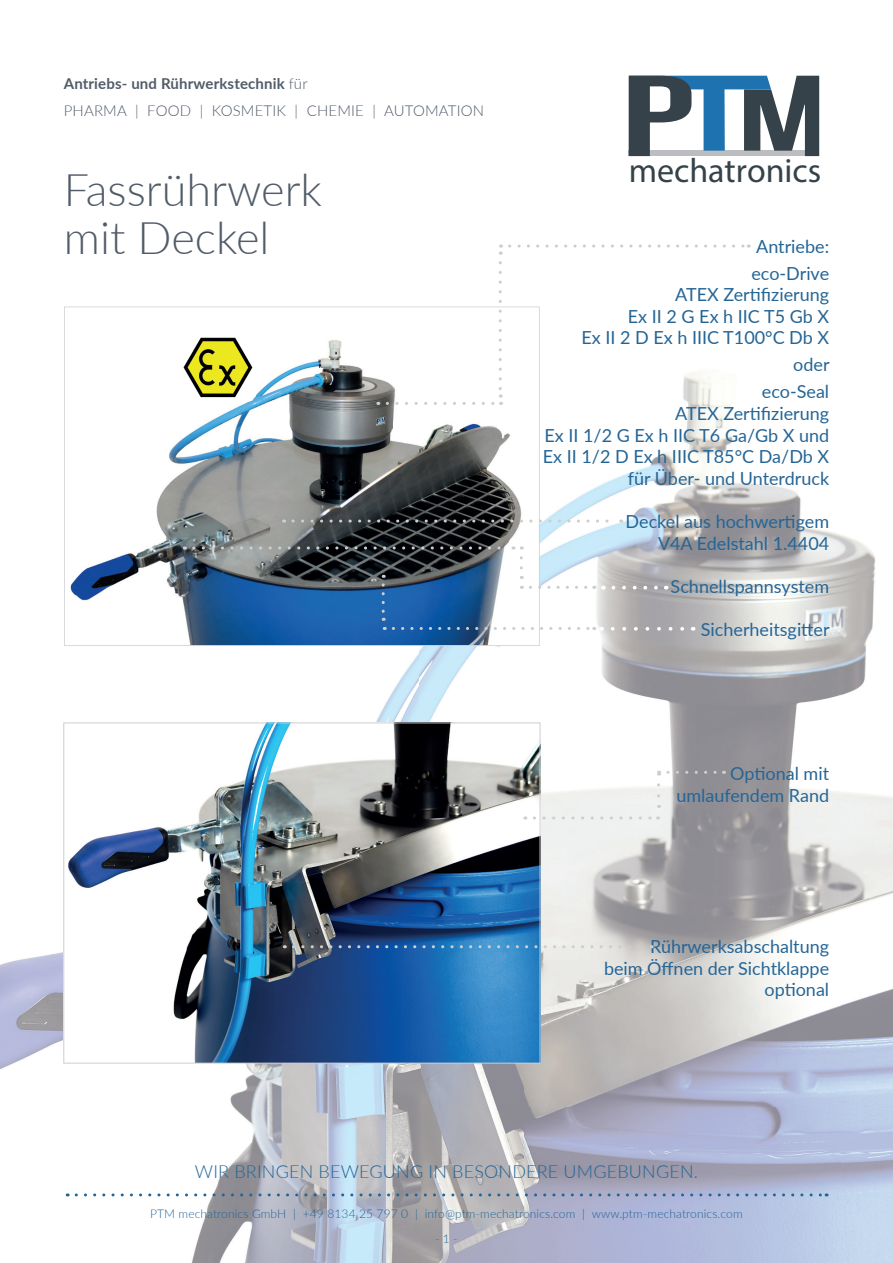
<style>
.page{position:relative;width:893px;height:1263px;background:#fff}
.page>*{position:absolute;margin:0;border:0;box-sizing:border-box;transform-origin:0 0}
.t1{font:300 45px/48px "Lato";color:#525c69}
.t2{font:34.05px "Myriad Pro";color:#354249}
.t3{font:18px/21.6px "Lato";color:#256596;text-align:right}
.t4{font:300 18px "Lato";letter-spacing:.01em;color:#256596}
.t5{font:300 15px/27px "Lato";letter-spacing:.01em;color:#525c69}
.t6{font:300 12px "Lato";letter-spacing:.01em;color:#256596}
.s1{font-weight:700}
</style>
<div class="page">
<img style="left:0;top:952px;width:104px;height:117px">
<img style="left:540px;top:372px;width:300px;height:217px">
<img style="left:840px;top:535px;width:53px;height:728px">
<img style="left:526px;top:589px;width:315px;height:674px">
<img style="left:104px;top:650px;width:316px;height:509px">
<img style="left:420px;top:646px;width:106px;height:617px">
<img style="left:65px;top:1159px;width:355px;height:104px">
<svg style="left:64px;top:307px;width:476px;height:339px"></svg>
<img style="left:179px;top:334px;width:76px;height:67px">
<img style="left:65px;top:724px;width:473px;height:337px">
<svg style="left:668px;top:771px;width:56px;height:3px"></svg>
<svg style="left:657px;top:785px;width:3px;height:23px"></svg>
<svg style="left:293px;top:945px;width:359px;height:3px"></svg>
<svg style="left:534px;top:816px;width:125px;height:3px"></svg>
<svg style="left:293px;top:519px;width:329px;height:4px"></svg>
<svg style="left:530px;top:586px;width:65px;height:3px"></svg>
<svg style="left:382px;top:585px;width:3px;height:36px"></svg>
<svg style="left:194px;top:546px;width:320px;height:3px"></svg>
<svg style="left:393px;top:627px;width:202px;height:3px"></svg>
<svg style="left:520px;top:558px;width:3px;height:21px"></svg>
<svg style="left:613px;top:627px;width:74px;height:4px"></svg>
<svg style="left:510px;top:244px;width:239px;height:4px"></svg>
<svg style="left:387px;top:263px;width:115px;height:142px"></svg>
<svg style="left:613px;top:586px;width:47px;height:3px"></svg>
<svg style="left:629px;top:76px;width:190px;height:80px"></svg>
<svg style="left:76px;top:1193px;width:751px;height:3px;background:#9bacc3"></svg>
<p class="t5" style="left:64px;top:69px;width:422px"><span class="s1">Antriebs- und Rührwerkstechnik</span> für<br>PHARMA | FOOD | KOSMETIK | CHEMIE | AUTOMATION</p>
<h1 class="t1" style="left:64px;top:165px;width:260px">Fassrührwerk mit Deckel</h1>
<h2 class="t2" style="left:629px;top:150px;width:194px">mechatronics</h2>
<p class="t3" style="left:751px;top:232px;width:79px;line-height:27px;text-align:left">Antriebe: eco-Drive</p>
<p class="t3" style="left:581px;top:283px;width:249px">ATEX Zertifizierung<br>Ex II 2 G Ex h IIC T5 Gb X<br>Ex II 2 D Ex h IIIC T100°C Db X</p>
<p class="t3" style="left:762px;top:351px;width:69px;line-height:27px">oder eco-Seal</p>
<p class="t3" style="left:543px;top:402px;width:288px">ATEX Zertifizierung<br>Ex II 1/2 G Ex h IIC T6 Ga/Gb X und<br>Ex II 1/2 D Ex h IIIC T85°C Da/Db X für Über- und Unterdruck</p>
<p class="t3" style="left:626px;top:510px;width:205px">Deckel aus hochwertigem<br>V4A Edelstahl 1.4404</p>
<p class="t3" style="left:671px;top:575px;width:160px">Schnellspannsystem</p>
<p class="t3" style="left:701px;top:618px;width:130px">Sicherheitsgitter</p>
<p class="t3" style="left:676px;top:762px;width:154px">Optional mit umlaufendem Rand</p>
<p class="t3" style="left:604px;top:935px;width:227px">Rührwerksabschaltung<br>beim Öffnen der Sichtklappe optional</p>
<p class="t4" style="left:195px;top:1158px;width:505px">WIR BRINGEN BEWEGUNG IN BESONDERE UMGEBUNGEN.</p>
<p class="t6" style="left:150px;top:1206px;width:594px">PTM mechatronics GmbH | +49 8134 25 797 0 | info@ptm-mechatronics.com | www.ptm-mechatronics.com</p>
<p class="t6" style="left:435px;top:1230px;width:24px">- 1 -</p>
</div>
